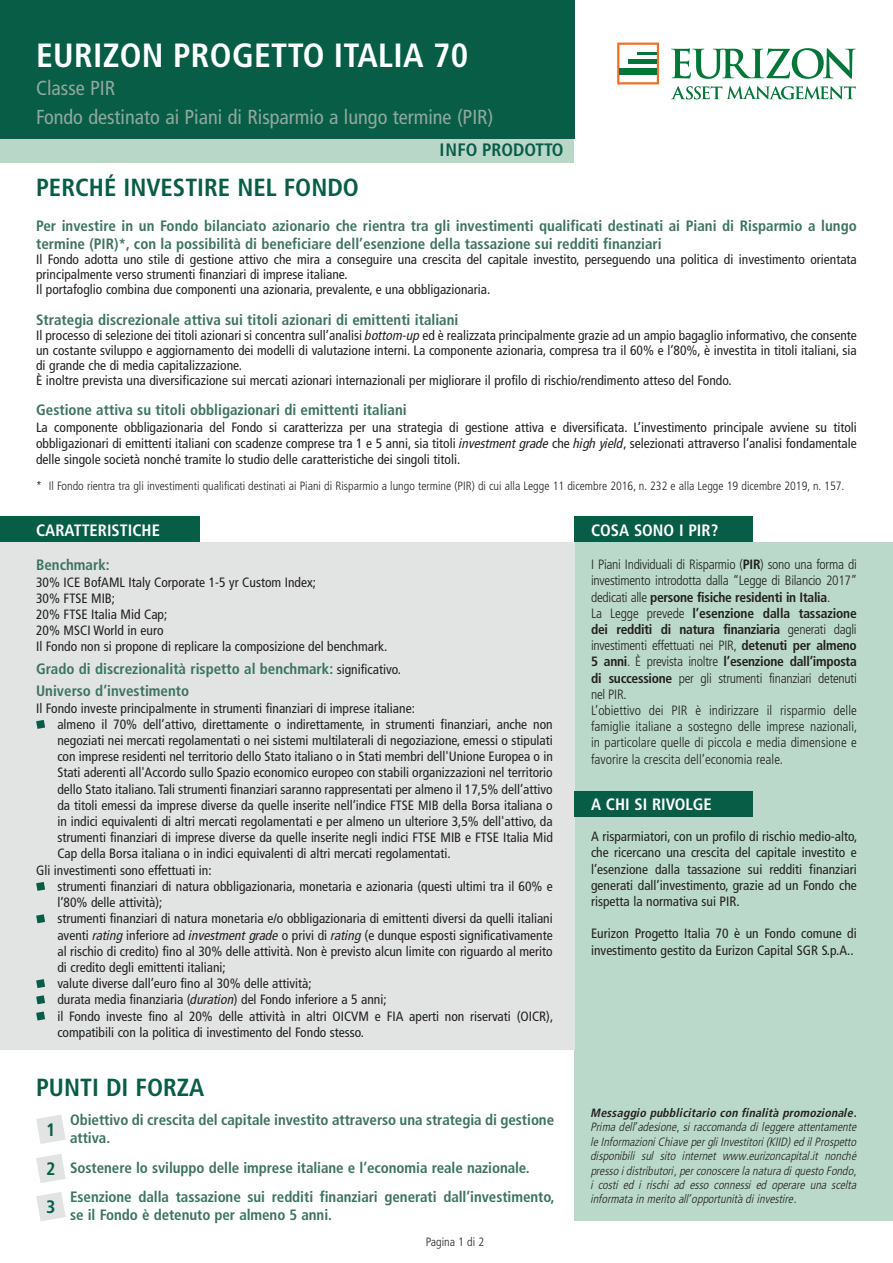
<style>
.page{position:relative;width:893px;height:1263px;background:#fff}
.page>*{position:absolute;margin:0;border:0;box-sizing:border-box;transform-origin:0 0}
.t1{font:700 condensed 33.6px "Frutiger";letter-spacing:.01em;color:#fff}
.t2{font:700 condensed 24.75px "Frutiger";color:#085d47}
.t3{font:condensed 20.25px/28.5px "Frutiger";color:#92a89e}
.t4{font:700 condensed 18px "Frutiger";color:#085d47}
.t5{font:700 condensed 16.5px "Frutiger";color:#fff}
.t6{font:700 condensed 15px/18px "Frutiger";color:#3d7360}
.t7{font:condensed 13.5px/16.2px "Frutiger";color:#231f20}
.t8{font:300 condensed 13.5px/16.2px "Frutiger";color:#231f20}
.t9{font:italic 300 condensed 12px/14.4px "Frutiger";color:#231f20;text-align:justify}
.t10{font:300 condensed 12px "Frutiger";color:#231f20}
.t11{font:italic 700 condensed 12px "Frutiger";letter-spacing:.015em;color:#231f20}
.s1{font-style:italic}
.s2{font-weight:400;font-size:13.5px;color:#231f20}
.s3{font-size:18px;color:#085d47}
.s4{font-weight:700}
</style>
<div class="page">
<div style="left:574px;top:542px;width:319px;height:678px;background:#bad9cb"></div>
<div style="left:0;top:138px;width:574px;height:25px;background:#b9d7c8"></div>
<div style="left:0;top:0;width:574px;height:138px;background:#085d47"></div>
<div style="left:0;top:542px;width:574px;height:507px;background:#e2e3e3"></div>
<svg style="left:36px;top:720px;width:9px;height:9px"></svg>
<svg style="left:36px;top:882px;width:9px;height:9px"></svg>
<svg style="left:36px;top:914px;width:9px;height:9px"></svg>
<svg style="left:36px;top:979px;width:9px;height:9px"></svg>
<svg style="left:36px;top:995px;width:9px;height:9px"></svg>
<svg style="left:36px;top:1011px;width:9px;height:9px"></svg>
<div style="left:0;top:517px;width:200px;height:25px;background:#085d47"></div>
<div style="left:574px;top:517px;width:179px;height:25px;background:#085d47"></div>
<svg style="left:617px;top:43px;width:42px;height:41px"></svg>
<svg style="left:671px;top:48px;width:185px;height:31px"></svg>
<div style="left:619px;top:68px;width:38px;height:6px;background:#007638"></div>
<div style="left:628px;top:59px;width:29px;height:5px;background:#007638"></div>
<hr style="left:637px;top:53px;width:20px;height:2px;background:#007638">
<svg style="left:671px;top:86px;width:185px;height:13px"></svg>
<div style="left:574px;top:791px;width:179px;height:25px;background:#085d47"></div>
<svg style="left:36px;top:1115px;width:30px;height:29px"></svg>
<svg style="left:36px;top:1154px;width:30px;height:29px"></svg>
<svg style="left:36px;top:1192px;width:30px;height:29px"></svg>
<h1 class="t1" style="left:36px;top:35px;width:175px">Eurizon Progetto</h1>
<h1 class="t1" style="left:334px;top:35px;width:136px">Italia 70</h1>
<h3 class="t3" style="left:36px;top:74px;width:459px">Classe PIR<br>Fondo destinato ai Piani di Risparmio a lungo termine (PIR)</h3>
<h3 class="t4" style="left:440px;top:139px;width:125px">INFO PRODOTTO</h3>
<h2 class="t2" style="left:36px;top:173px;width:324px">PERCHÉ INVESTIRE NEL FONDO</h2>
<p class="t6" style="left:36px;top:217px;width:822px">Per investire in un Fondo bilanciato azionario che rientra tra gli investimenti qualificati destinati ai Piani di Risparmio a lungo termine (PIR)*, con la possibilità di beneficiare dell’esenzione della tassazione sui redditi finanziari</p>
<p class="t7" style="left:36px;top:252px;width:822px;line-height:15px">Il Fondo adotta uno stile di gestione attivo che mira a conseguire una crescita del capitale investito, perseguendo una politica di investimento orientata principalmente verso strumenti finanziari di imprese italiane.<br>Il portafoglio combina due componenti una azionaria, prevalente, e una obbligazionaria.</p>
<p class="t6" style="left:36px;top:310px;width:424px">Strategia discrezionale attiva sui titoli azionari di emittenti italiani</p>
<p class="t7" style="left:36px;top:328px;width:822px;line-height:15px">Il processo di selezione dei titoli azionari si concentra sull’analisi <span class="s1">bottom-up</span> ed è realizzata principalmente grazie ad un ampio bagaglio informativo, che consente un costante sviluppo e aggiornamento dei modelli di valutazione interni. La componente azionaria, compresa tra il 60% e l’80%, è investita in titoli italiani, sia di grande che di media capitalizzazione.<br>È inoltre prevista una diversificazione sui mercati azionari internazionali per migliorare il profilo di rischio/rendimento atteso del Fondo.</p>
<p class="t6" style="left:36px;top:401px;width:372px">Gestione attiva su titoli obbligazionari di emittenti italiani</p>
<p class="t7" style="left:36px;top:419px;width:822px;text-align:justify">La componente obbligazionaria del Fondo si caratterizza per una strategia di gestione attiva e diversificata. L’investimento principale avviene su titoli obbligazionari di emittenti italiani con scadenze comprese tra 1 e 5 anni, sia titoli <span class="s1">investment grade</span> che <span class="s1">high yield</span>, selezionati attraverso l’analisi fondamentale delle singole società nonché tramite lo studio delle caratteristiche dei singoli titoli.</p>
<p class="t10" style="left:36px;top:479px;width:810px">* Il Fondo rientra tra gli investimenti qualificati destinati ai Piani di Risparmio a lungo termine (PIR) di cui alla Legge 11 dicembre 2016, n. 232 e alla Legge 19 dicembre 2019, n. 157.</p>
<p class="t5" style="left:36px;top:520px;width:125px">CARATTERISTICHE</p>
<p class="t5" style="left:591px;top:520px;width:129px">COSA SONO I PIR?</p>
<p class="t6" style="left:36px;top:556px;width:75px">Benchmark:</p>
<p class="t7" style="left:36px;top:574px;width:353px">30% ICE BofAML Italy Corporate 1-5 yr Custom Index;<br>30% FTSE MIB;<br>20% FTSE Italia Mid Cap;<br>20% MSCI World in euro<br>Il Fondo non si propone di replicare la composizione del benchmark.</p>
<p class="t6" style="left:36px;top:657px;width:366px;line-height:22.5px">Grado di discrezionalità rispetto al benchmark: <span class="s2">significativo.<br></span>Universo d’investimento</p>
<p class="t7" style="left:36px;top:700px;width:380px">Il Fondo investe principalmente in strumenti finanziari di imprese italiane:</p>
<p class="t7" style="left:57px;top:716px;width:497px">almeno il 70% dell’attivo, direttamente o indirettamente, in strumenti finanziari, anche non</p>
<p class="t7" style="left:57px;top:732px;width:497px">negoziati nei mercati regolamentati o nei sistemi multilaterali di negoziazione, emessi o stipulati</p>
<p class="t7" style="left:57px;top:749px;width:497px">con imprese residenti nel territorio dello Stato italiano o in Stati membri dell'Unione Europea o in</p>
<p class="t7" style="left:57px;top:765px;width:497px">Stati aderenti all'Accordo sullo Spazio economico europeo con stabili organizzazioni nel territorio</p>
<p class="t7" style="left:57px;top:781px;width:497px">dello Stato italiano. Tali strumenti finanziari saranno rappresentati per almeno il 17,5% dell’attivo</p>
<p class="t7" style="left:57px;top:797px;width:497px">da titoli emessi da imprese diverse da quelle inserite nell’indice FTSE MIB della Borsa italiana o</p>
<p class="t7" style="left:57px;top:813px;width:497px">in indici equivalenti di altri mercati regolamentati e per almeno un ulteriore 3,5% dell'attivo, da</p>
<p class="t7" style="left:57px;top:830px;width:497px">strumenti finanziari di imprese diverse da quelle inserite negli indici FTSE MIB e FTSE Italia Mid</p>
<p class="t7" style="left:57px;top:846px;width:395px">Cap della Borsa italiana o in indici equivalenti di altri mercati regolamentati.</p>
<p class="t7" style="left:36px;top:862px;width:177px">Gli investimenti sono effettuati in:</p>
<p class="t7" style="left:57px;top:878px;width:497px">strumenti finanziari di natura obbligazionaria, monetaria e azionaria (questi ultimi tra il 60% e</p>
<p class="t7" style="left:57px;top:894px;width:107px">l’80% delle attività);</p>
<p class="t7" style="left:57px;top:911px;width:497px">strumenti finanziari di natura monetaria e/o obbligazionaria di emittenti diversi da quelli italiani</p>
<p class="t7" style="left:57px;top:927px;width:497px">aventi <span class="s1">rating</span> inferiore ad <span class="s1">investment grade</span> o privi di <span class="s1">rating</span> (e dunque esposti significativamente</p>
<p class="t7" style="left:57px;top:943px;width:497px">al rischio di credito) fino al 30% delle attività. Non è previsto alcun limite con riguardo al merito</p>
<p class="t7" style="left:57px;top:959px;width:170px">di credito degli emittenti italiani;</p>
<p class="t7" style="left:57px;top:975px;width:256px">valute diverse dall’euro fino al 30% delle attività;</p>
<p class="t7" style="left:57px;top:992px;width:331px">durata media finanziaria (<span class="s1">duration</span>) del Fondo inferiore a 5 anni;</p>
<p class="t7" style="left:57px;top:1008px;width:497px">il Fondo investe fino al 20% delle attività in altri OICVM e FIA aperti non riservati (OICR),</p>
<p class="t7" style="left:57px;top:1024px;width:308px">compatibili con la politica di investimento del Fondo stesso.</p>
<h2 class="t2" style="left:36px;top:1072px;width:155px">PUNTI DI FORZA</h2>
<h3 class="t4" style="left:46px;top:1119px;width:11px">1</h3>
<p class="t6" style="left:70px;top:1111px;width:486px">Obiettivo di crescita del capitale investito attraverso una strategia di gestione attiva.</p>
<p class="t6" style="left:46px;top:1159px;width:485px"><span class="s3">2</span> Sostenere lo sviluppo delle imprese italiane e l’economia reale nazionale.</p>
<h3 class="t4" style="left:46px;top:1196px;width:11px">3</h3>
<p class="t6" style="left:70px;top:1188px;width:486px">Esenzione dalla tassazione sui redditi finanziari generati dall’investimento, se il Fondo è detenuto per almeno 5 anni.</p>
<p class="t10" style="left:426px;top:1235px;width:60px">Pagina 1 di 2</p>
<p class="t8" style="left:591px;top:556px;width:268px">I Piani Individuali di Risparmio (<span class="s4">PIR</span>) sono una forma di investimento introdotta dalla “Legge di Bilancio 2017” dedicati alle <span class="s4">persone fisiche residenti in Italia</span>.<br>La Legge prevede <span class="s4">l’esenzione dalla tassazione dei redditi di natura finanziaria</span> generati dagli investimenti effettuati nei PIR, <span class="s4">detenuti per almeno 5 anni</span>. È prevista inoltre <span class="s4">l’esenzione dall’imposta di successione</span> per gli strumenti finanziari detenuti nel PIR.<br>L’obiettivo dei PIR è indirizzare il risparmio delle famiglie italiane a sostegno delle imprese nazionali, in particolare quelle di piccola e media dimensione e favorire la crescita dell’economia reale.</p>
<p class="t5" style="left:591px;top:794px;width:122px">A CHI SI RIVOLGE</p>
<p class="t7" style="left:591px;top:828px;width:268px;text-align:justify">A risparmiatori, con un profilo di rischio medio-alto, che ricercano una crescita del capitale investito e l’esenzione dalla tassazione sui redditi finanziari generati dall’investimento, grazie ad un Fondo che rispetta la normativa sui PIR.</p>
<p class="t7" style="left:591px;top:926px;width:267px">Eurizon Progetto Italia 70 è un Fondo comune di investimento gestito da Eurizon Capital SGR S.p.A..</p>
<p class="t11" style="left:591px;top:1106px;width:267px">Messaggio pubblicitario con finalità promozionale.</p>
<p class="t9" style="left:591px;top:1120px;width:267px">Prima dell’adesione, si raccomanda di leggere attentamente le Informazioni Chiave per gli Investitori (KIID) ed il Prospetto disponibili sul sito internet www.eurizoncapital.it nonché presso i distributori, per conoscere la natura di questo Fondo, i costi ed i rischi ad esso connessi ed operare una scelta informata in merito all’opportunità di investire.</p>
</div>
